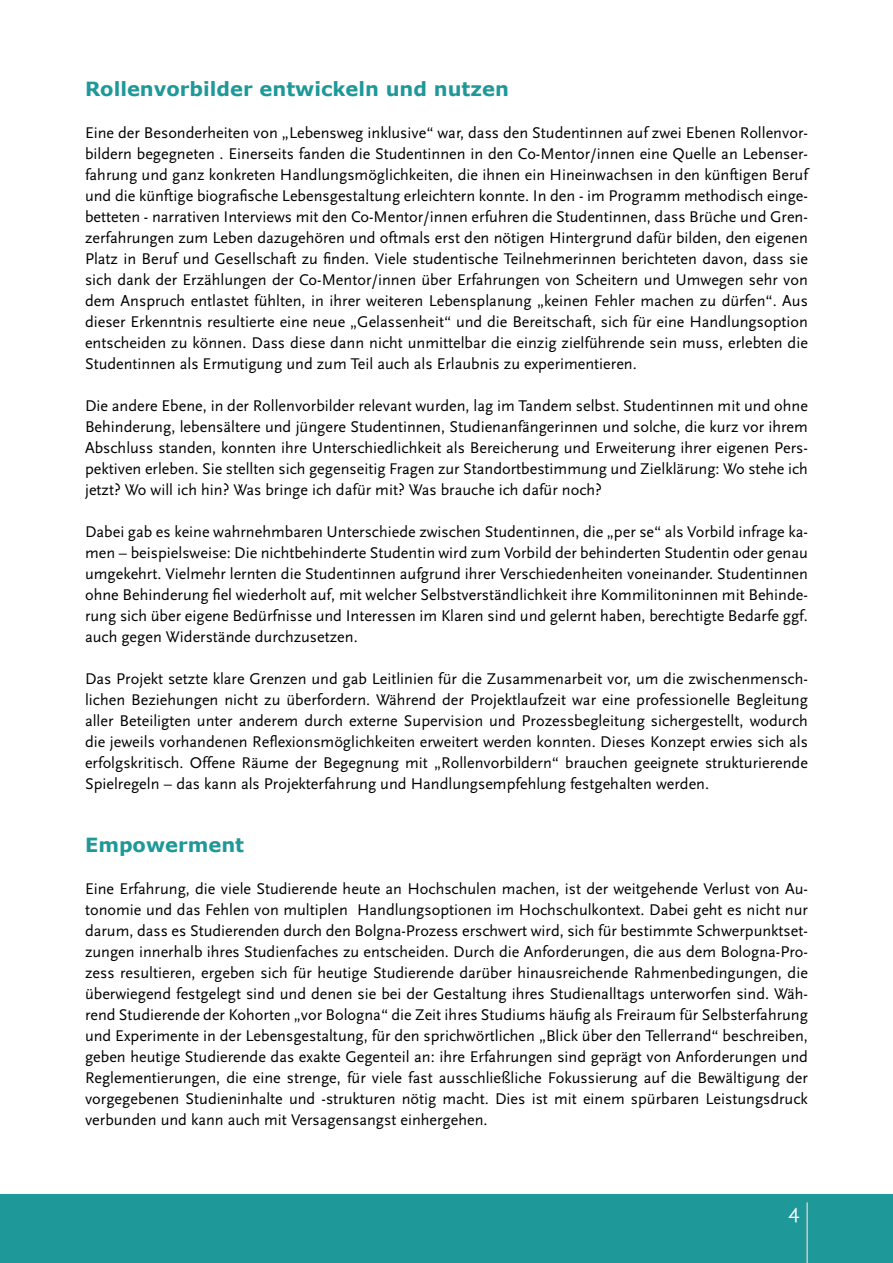
<style>
.page{position:relative;width:893px;height:1263px;background:#fff}
.page>*{position:absolute;margin:0;border:0;box-sizing:border-box;transform-origin:0 0}
.t1{font:21px "Scala Sans";color:#fff}
.Zw-Head{font:700 19.5px "Verdana";color:#1e9898}
.t2{font:16.2px/21px "Scala Sans";color:#000;text-align:justify}
</style>
<div class="page">
<div style="left:0;top:1194px;width:893px;height:69px;background:#1e9898"></div>
<hr style="left:806px;top:1202px;width:2px;height:61px;background:#cacaca">
<p class="Zw-Head" style="left:85px;top:75px;width:425px">Rollenvorbilder entwickeln und nutzen</p>
<p class="t2" style="left:85px;top:123px;width:724px">Eine der Besonderheiten von „Lebensweg inklusive“ war, dass den Studentinnen auf zwei Ebenen Rollenvor&shy;bildern begegneten . Einerseits fanden die Studentinnen in den Co-Mentor/innen eine Quelle an Lebenser&shy;fahrung und ganz konkreten Handlungsmöglichkeiten, die ihnen ein Hineinwachsen in den künftigen Beruf und die künftige biografische Lebensgestaltung erleichtern konnte. In den - im Programm methodisch einge&shy;betteten - narrativen Interviews mit den Co-Mentor/innen erfuhren die Studentinnen, dass Brüche und Gren&shy;zerfahrungen zum Leben dazugehören und oftmals erst den nötigen Hintergrund dafür bilden, den eigenen Platz in Beruf und Gesellschaft zu finden. Viele studentische Teilnehmerinnen berichteten davon, dass sie sich dank der Erzählungen der Co-Mentor/innen über Erfahrungen von Scheitern und Umwegen sehr von dem Anspruch entlastet fühlten, in ihrer weiteren Lebensplanung „keinen Fehler machen zu dürfen“. Aus dieser Erkenntnis resultierte eine neue „Gelassenheit“ und die Bereitschaft, sich für eine Handlungsoption entscheiden zu können. Dass diese dann nicht unmittelbar die einzig zielführende sein muss, erlebten die Studentinnen als Ermutigung und zum Teil auch als Erlaubnis zu experimentieren.</p>
<p class="t2" style="left:85px;top:396px;width:724px">Die andere Ebene, in der Rollenvorbilder relevant wurden, lag im Tandem selbst. Studentinnen mit und ohne Behinderung, lebensältere und jüngere Studentinnen, Studienanfängerinnen und solche, die kurz vor ihrem Abschluss standen, konnten ihre Unterschiedlichkeit als Bereicherung und Erweiterung ihrer eigenen Pers&shy;pektiven erleben. Sie stellten sich gegenseitig Fragen zur Standortbestimmung und Zielklärung: Wo stehe ich jetzt? Wo will ich hin? Was bringe ich dafür mit? Was brauche ich dafür noch?</p>
<p class="t2" style="left:85px;top:522px;width:724px">Dabei gab es keine wahrnehmbaren Unterschiede zwischen Studentinnen, die „per se“ als Vorbild infrage ka&shy;men – beispielsweise: Die nichtbehinderte Studentin wird zum Vorbild der behinderten Studentin oder genau umgekehrt. Vielmehr lernten die Studentinnen aufgrund ihrer Verschiedenheiten voneinander. Studentinnen ohne Behinderung fiel wiederholt auf, mit welcher Selbstverständlichkeit ihre Kommilitoninnen mit Behinde&shy;rung sich über eigene Bedürfnisse und Interessen im Klaren sind und gelernt haben, berechtigte Bedarfe ggf. auch gegen Widerstände durchzusetzen.</p>
<p class="t2" style="left:85px;top:669px;width:724px">Das Projekt setzte klare Grenzen und gab Leitlinien für die Zusammenarbeit vor, um die zwischenmensch&shy;lichen Beziehungen nicht zu überfordern. Während der Projektlaufzeit war eine professionelle Begleitung aller Beteiligten unter anderem durch externe Supervision und Prozessbegleitung sichergestellt, wodurch die jeweils vorhandenen Reflexionsmöglichkeiten erweitert werden konnten. Dieses Konzept erwies sich als erfolgskritisch. Offene Räume der Begegnung mit „Rollenvorbildern“ brauchen geeignete strukturierende Spielregeln – das kann als Projekterfahrung und Handlungsempfehlung festgehalten werden.</p>
<p class="Zw-Head" style="left:85px;top:831px;width:161px">Empowerment</p>
<p class="t2" style="left:85px;top:879px;width:724px">Eine Erfahrung, die viele Studierende heute an Hochschulen machen, ist der weitgehende Verlust von Au&shy;tonomie und das Fehlen von multiplen Handlungsoptionen im Hochschulkontext. Dabei geht es nicht nur darum, dass es Studierenden durch den Bolgna-Prozess erschwert wird, sich für bestimmte Schwerpunktset&shy;zungen innerhalb ihres Studienfaches zu entscheiden. Durch die Anforderungen, die aus dem Bologna-Pro&shy;zess resultieren, ergeben sich für heutige Studierende darüber hinausreichende Rahmenbedingungen, die überwiegend festgelegt sind und denen sie bei der Gestaltung ihres Studienalltags unterworfen sind. Wäh&shy;rend Studierende der Kohorten „vor Bologna“ die Zeit ihres Studiums häufig als Freiraum für Selbsterfahrung und Experimente in der Lebensgestaltung, für den sprichwörtlichen „Blick über den Tellerrand“ beschreiben, geben heutige Studierende das exakte Gegenteil an: ihre Erfahrungen sind geprägt von Anforderungen und Reglementierungen, die eine strenge, für viele fast ausschließliche Fokussierung auf die Bewältigung der vorgegebenen Studieninhalte und -strukturen nötig macht. Dies ist mit einem spürbaren Leistungsdruck verbunden und kann auch mit Versagensangst einhergehen.</p>
<p class="t1" style="left:788px;top:1200px;width:13px">4</p>
</div>
